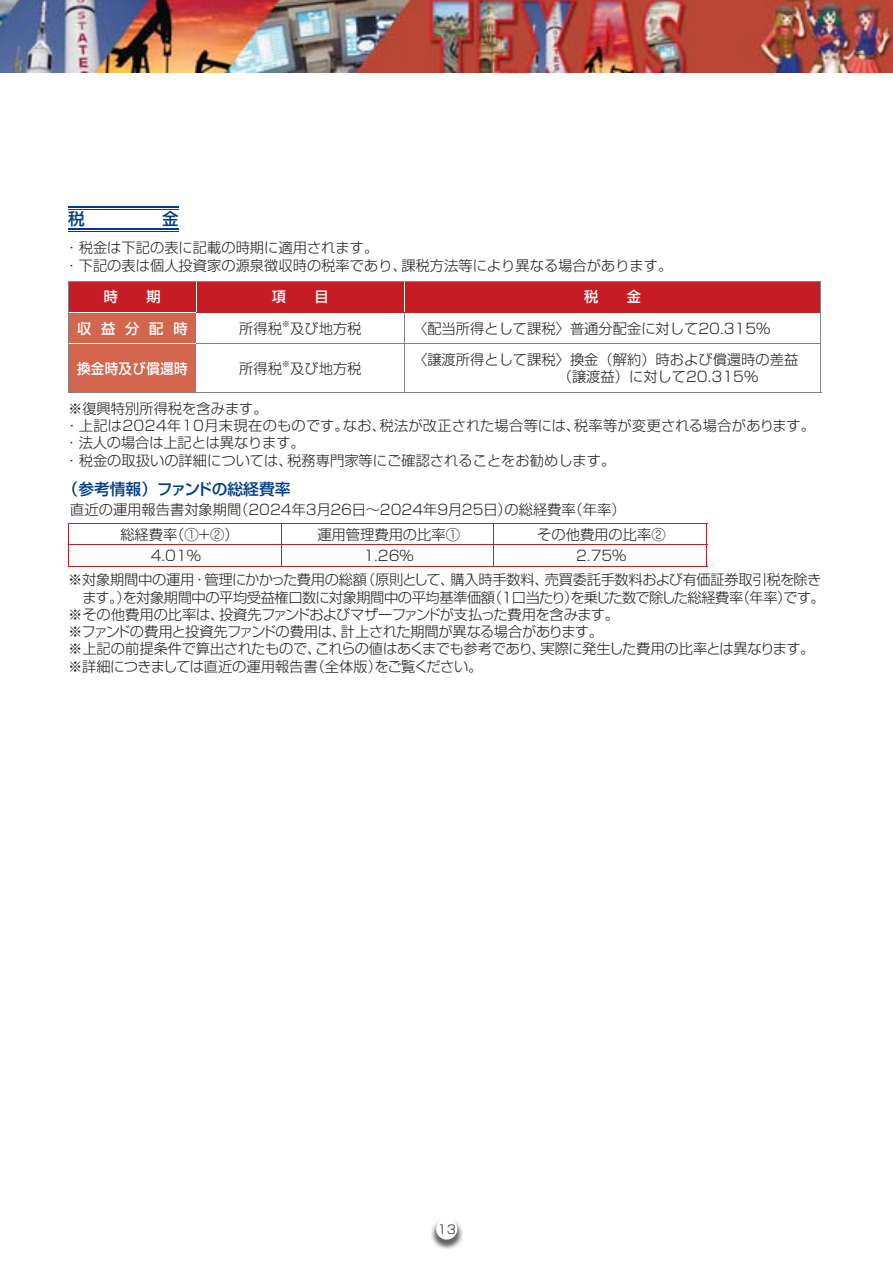
<style>
.page{position:relative;width:893px;height:1263px;background:#fff}
.page>*{position:absolute;margin:0;border:0;box-sizing:border-box;transform-origin:0 0}
.t1{font:16.5px "Shin Go Pro Medium 90 pv RKSJ H";color:#023e88}
.t2{font:15.75px "Shin Go Pro Medium 90 pv RKSJ H";color:#023e88}
.t3{font:14.25px/17.2px "Shin Go Pro Light 90 pv RKSJ H";color:#231f20}
.t4{font:14.25px/17.2px "Shin Go Pro Light 90 pv RKSJ H";letter-spacing:-.03em;color:#231f20}
.t5{font:14.25px/24.6px "Shin Go Pro Light 90 pv RKSJ H";letter-spacing:-.02em;color:#231f20}
.t6{font:14.25px "Shin Go Pro Medium 90 pv RKSJ H";letter-spacing:.025em;color:#fff}
.t7{font:14.25px "Shin Go Pro Medium 90 pv RKSJ H";letter-spacing:.025em;color:#fff;scale:.95 1}
.t8{font:12px "Shin Go Pro Light 90 pv RKSJ H";color:#231f20}
.t9{font:8.25px "Shin Go Pro Light 90 pv RKSJ H";color:#231f20}
</style>
<div class="page">
<img style="left:431px;top:1220px;width:31px;height:28px">
<div style="left:436px;top:1218px;width:21px;height:22px;background:#fff;border-radius:50%"></div>
<img style="left:1px;top:0;width:891px;height:72px">
<hr style="left:68px;top:228px;width:111px;height:2px;background:#023e88">
<hr style="left:68px;top:231px;width:111px;height:1px;background:#023e88">
<hr style="left:68px;top:206px;width:111px;height:2px;background:#023e88">
<hr style="left:68px;top:209px;width:111px;height:1px;background:#023e88">
<div style="left:69px;top:282px;width:751px;height:30px;background:#c51d23"></div>
<div style="left:68px;top:313px;width:128px;height:79px;background:#d4664e"></div>
<hr style="left:196px;top:282px;width:1px;height:30px;background:#fff">
<hr style="left:404px;top:282px;width:1px;height:30px;background:#fff">
<hr style="left:69px;top:344px;width:127px;height:1px;background:#fff">
<hr style="left:68px;top:281px;width:128px;height:1px;background:#808285">
<hr style="left:68px;top:282px;width:1px;height:31px;background:#808285">
<hr style="left:196px;top:281px;width:625px;height:1px;background:#808285">
<hr style="left:820px;top:282px;width:1px;height:31px;background:#808285">
<hr style="left:68px;top:313px;width:1px;height:31px;background:#808285">
<hr style="left:820px;top:313px;width:1px;height:31px;background:#808285">
<hr style="left:68px;top:344px;width:1px;height:48px;background:#808285">
<hr style="left:820px;top:344px;width:1px;height:48px;background:#808285">
<hr style="left:68px;top:392px;width:753px;height:1px;background:#808285">
<hr style="left:196px;top:312px;width:624px;height:1px;background:#c51d23">
<hr style="left:404px;top:313px;width:1px;height:31px;background:#808285">
<hr style="left:196px;top:344px;width:625px;height:1px;background:#808285">
<hr style="left:404px;top:344px;width:1px;height:48px;background:#808285">
<hr style="left:68px;top:523px;width:213px;height:1px;background:#c51d23">
<hr style="left:281px;top:523px;width:213px;height:1px;background:#c51d23">
<hr style="left:494px;top:523px;width:213px;height:1px;background:#c51d23">
<hr style="left:68px;top:544px;width:213px;height:1px;background:#c51d23">
<svg style="left:68px;top:524px;width:1px;height:42px"></svg>
<hr style="left:281px;top:544px;width:213px;height:1px;background:#c51d23">
<svg style="left:281px;top:524px;width:1px;height:42px"></svg>
<hr style="left:494px;top:544px;width:213px;height:1px;background:#c51d23">
<svg style="left:493px;top:524px;width:1px;height:42px"></svg>
<svg style="left:706px;top:524px;width:1px;height:42px"></svg>
<hr style="left:68px;top:566px;width:639px;height:1px;background:#c51d23">
<p class="t1" style="left:68px;top:213px;width:18px">税</p>
<p class="t1" style="left:162px;top:213px;width:18px">金</p>
<p class="t3" style="left:64px;top:240px;width:609px;line-height:18px">・税金は下記の表に記載の時期に適用されます。<br>・下記の表は個人投資家の源泉徴収時の税率であり、課税方法等により異なる場合があります。</p>
<p class="t6" style="left:104px;top:292px;width:59px">時　　期</p>
<p class="t6" style="left:272px;top:292px;width:59px">項　　目</p>
<p class="t6" style="left:584px;top:292px;width:59px">税　　金</p>
<p class="t6" style="left:77px;top:323px;width:112px">収益分配時</p>
<p class="t3" style="left:239px;top:322px;width:44px">所得税</p>
<p class="t9" style="left:282px;top:321px;width:10px">※</p>
<p class="t3" style="left:290px;top:322px;width:73px">及び地方税</p>
<p class="t3" style="left:413px;top:322px;width:359px">〈配当所得として課税〉普通分配金に対して20.315％</p>
<p class="t7" style="left:77px;top:363px;width:118px">換金時及び償還時</p>
<p class="t3" style="left:239px;top:362px;width:44px">所得税</p>
<p class="t9" style="left:282px;top:360px;width:10px">※</p>
<p class="t3" style="left:290px;top:362px;width:73px">及び地方税</p>
<p class="t3" style="left:557px;top:353px;width:242px;text-indent:-145px">〈譲渡所得として課税〉換金（解約）時および償還時の差益（譲渡益）に対して20.315％</p>
<p class="t3" style="left:64px;top:402px;width:752px">※復興特別所得税を含みます。<br>・上記は2024年10月末現在のものです。なお、税法が改正された場合等には、税率等が変更される場合があります。・法人の場合は上記とは異なります。<br>・税金の取扱いの詳細については、税務専門家等にご確認されることをお勧めします。</p>
<p class="t2" style="left:63px;top:483px;width:229px">（参考情報）ファンドの総経費率</p>
<p class="t3" style="left:120px;top:499px;width:507px;line-height:24.6px;text-indent:-50px">直近の運用報告書対象期間（2024年3月26日～2024年9月25日）の総経費率（年率）総経費率（①＋②）</p>
<p class="t3" style="left:317px;top:528px;width:144px">運用管理費用の比率①</p>
<p class="t3" style="left:537px;top:528px;width:130px">その他費用の比率②</p>
<p class="t5" style="left:68px;top:545px;width:754px;text-indent:508px">2.75%<br>※対象期間中の運用・管理にかかった費用の総額（原則として、購入時手数料、売買委託手数料および有価証券取引税を除き</p>
<p class="t4" style="left:68px;top:591px;width:758px;text-indent:14px">ます。）を対象期間中の平均受益権口数に対象期間中の平均基準価額（1口当たり）を乗じた数で除した総経費率（年率）です。※その他費用の比率は、投資先ファンドおよびマザーファンドが支払った費用を含みます。<br>※ファンドの費用と投資先ファンドの費用は、計上された期間が異なる場合があります。<br>※上記の前提条件で算出されたもので、これらの値はあくまでも参考であり、実際に発生した費用の比率とは異なります。※詳細につきましては直近の運用報告書（全体版）をご覧ください。</p>
<p class="t3" style="left:151px;top:549px;width:52px">4.01%</p>
<p class="t3" style="left:363px;top:549px;width:52px">1.26%</p>
<p class="t8" style="left:437px;top:1225px;width:20px">13</p>
</div>
